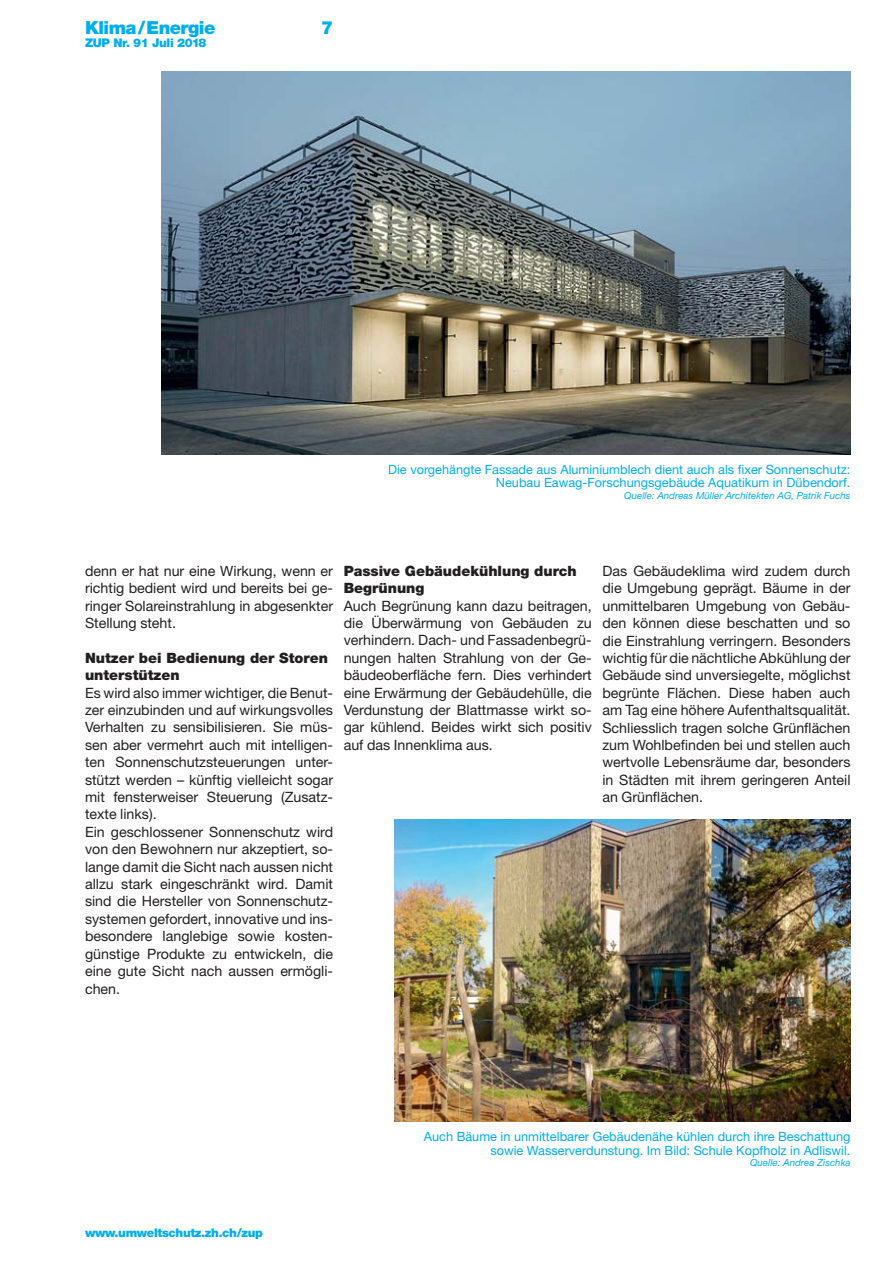
<style>
.page{position:relative;width:893px;height:1263px;background:#fff}
.page>*{position:absolute;margin:0;border:0;box-sizing:border-box;transform-origin:0 0}
.t1{font:900 18px "Helvetica Neue LT Std";letter-spacing:-.03em;color:#00aeef}
.t2{font:14.25px/17.4px "Helvetica Neue LT Std";color:#231f20;text-align:justify}
.t3{font:900 14.25px/17.4px "Helvetica Neue LT Std";color:#231f20}
.t4{font:12.75px/13.5px "Helvetica Neue LT Std";color:#00aeef;text-align:right}
.t5{font:900 12px "Helvetica Neue LT Std";letter-spacing:-.03em;color:#00aeef}
.t6{font:italic 9.75px "Helvetica Neue LT Std";color:#00aeef}
</style>
<div class="page">
<img style="left:162px;top:72px;width:688px;height:382px">
<img style="left:395px;top:819px;width:455px;height:302px">
<p class="t1" style="left:85px;top:21px;width:132px">Klima / Energie</p>
<p class="t1" style="left:321px;top:21px;width:14px">7</p>
<p class="t5" style="left:85px;top:38px;width:123px">ZUP Nr. 91 Juli 2018</p>
<p class="t4" style="left:388px;top:464px;width:464px">Die vorgehängte Fassade aus Aluminiumblech dient auch als fixer Sonnenschutz:<br>Neubau Eawag-Forschungsgebäude Aquatikum in Dübendorf.</p>
<p class="t6" style="left:624px;top:489px;width:228px">Quelle: Andreas Müller Architekten AG, Patrik Fuchs</p>
<p class="t2" style="left:85px;top:564px;width:250px">denn er hat nur eine Wirkung, wenn er richtig bedient wird und bereits bei ge&shy;ringer Solareinstrahlung in abgesenkter Stellung steht.</p>
<p class="t3" style="left:85px;top:651px;width:244px">Nutzer bei Bedienung der Storen unterstützen</p>
<p class="t2" style="left:85px;top:685px;width:250px;text-align:left">Es wird also immer wichtiger, die Benut&shy;zer einzubinden und auf wirkungsvolles Verhalten zu sensibilisieren. Sie müs&shy;sen aber vermehrt auch mit intelligen&shy;ten Sonnenschutzsteuerungen unter&shy;stützt werden – künftig vielleicht sogar mit fensterweiser Steuerung (Zusatz&shy;texte links).<br>Ein geschlossener Sonnenschutz wird von den Bewohnern nur akzeptiert, so&shy;lange damit die Sicht nach aussen nicht allzu stark eingeschränkt wird. Damit sind die Hersteller von Sonnenschutz&shy;systemen gefordert, innovative und ins&shy;besondere langlebige sowie kosten&shy;günstige Produkte zu entwickeln, die eine gute Sicht nach aussen ermögli&shy;chen.</p>
<p class="t3" style="left:344px;top:564px;width:235px">Passive Gebäudekühlung durch<br>Begrünung</p>
<p class="t2" style="left:344px;top:598px;width:250px">Auch Begrünung kann dazu beitragen, die Überwärmung von Gebäuden zu verhindern. Dach- und Fassadenbegrü&shy;nungen halten Strahlung von der Ge&shy;bäudeoberfläche fern. Dies verhindert eine Erwärmung der Gebäudehülle, die Verdunstung der Blattmasse wirkt so&shy;gar kühlend. Beides wirkt sich positiv auf das Innenklima aus.</p>
<p class="t2" style="left:602px;top:564px;width:250px">Das Gebäudeklima wird zudem durch die Umgebung geprägt. Bäume in der unmittelbaren Umgebung von Gebäu&shy;den können diese beschatten und so die Einstrahlung verringern. Besonders wichtig für die nächtliche Abkühlung der Gebäude sind unversiegelte, möglichst begrünte Flächen. Diese haben auch am Tag eine höhere Aufenthaltsqualität.<br>Schliesslich tragen solche Grünflächen zum Wohlbefinden bei und stellen auch wertvolle Lebensräume dar, besonders in Städten mit ihrem geringeren Anteil an Grünflächen.</p>
<p class="t5" style="left:85px;top:1229px;width:179px">www.umweltschutz.zh.ch/zup</p>
<p class="t4" style="left:424px;top:1131px;width:428px">Auch Bäume in unmittelbarer Gebäudenähe kühlen durch ihre Beschattung sowie Wasserverdunstung. Im Bild: Schule Kopfholz in Adliswil.</p>
<p class="t6" style="left:750px;top:1157px;width:102px">Quelle: Andrea Zischka</p>
</div>
